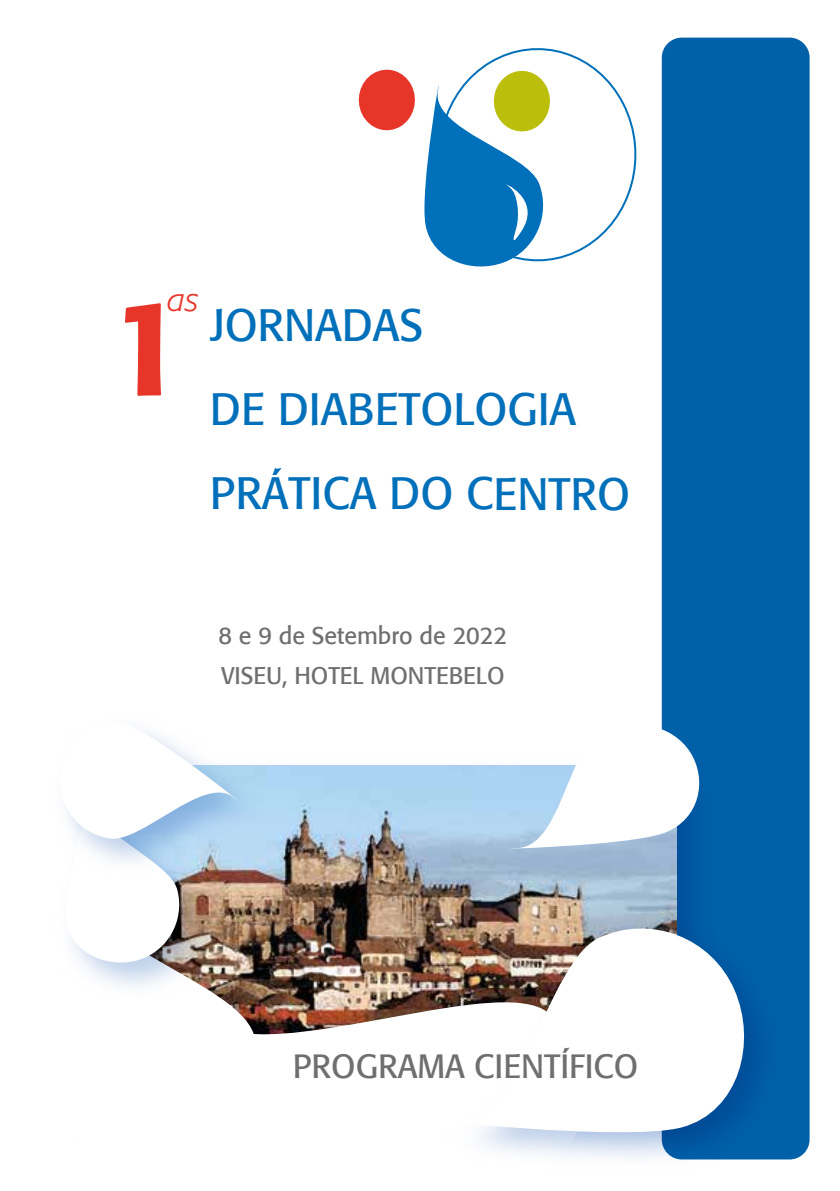
<style>
.page{position:relative;width:840px;height:1191px;background:#fff}
.page>*{position:absolute;margin:0;border:0;box-sizing:border-box;transform-origin:0 0}
.t1{font:500 133px "Formata";color:#e7352a}
.t2{font:45.2px/84.4px "Formata";color:#0070ba}
.t3{font:33.6px "Formata";color:#706f6f}
.t4{font:italic 300 32.8px "Formata";color:#e7352a}
.t5{font:24px/40px "Formata";color:#706f6f}
</style>
<div class="page">
<div style="left:661px;top:38px;width:148px;height:1121px;background:#0060a8;border-radius:20px"></div>
<svg style="left:358px;top:69px;width:57px;height:62px"></svg>
<svg style="left:424px;top:48px;width:213px;height:219px"></svg>
<img style="left:273px;top:765px;width:403px;height:170px">
<svg style="left:262px;top:883px;width:11px;height:52px"></svg>
<img style="left:223px;top:935px;width:167px;height:100px">
<img style="left:88px;top:968px;width:135px;height:32px">
<svg style="left:475px;top:716px;width:225px;height:134px"></svg>
<img style="left:262px;top:765px;width:20px;height:118px">
<svg style="left:65px;top:729px;width:197px;height:239px"></svg>
<img style="left:428px;top:912px;width:359px;height:248px">
<img style="left:390px;top:914px;width:366px;height:229px">
<h3 class="t4" style="left:167px;top:280px;width:33px">as</h3>
<h1 class="t1" style="left:109px;top:267px;width:79px">1</h1>
<h2 class="t2" style="left:210px;top:282px;width:421px">JORNADAS<br>DE DIABETOLOGIA<br>PRÁTICA DO CENTRO</h2>
<p class="t5" style="left:218px;top:615px;width:290px">8 e 9 de Setembro de 2022<br>VISEU, HOTEL MONTEBELO</p>
<h3 class="t3" style="left:292px;top:1046px;width:347px">PROGRAMA CIENTÍFICO</h3>
</div>
